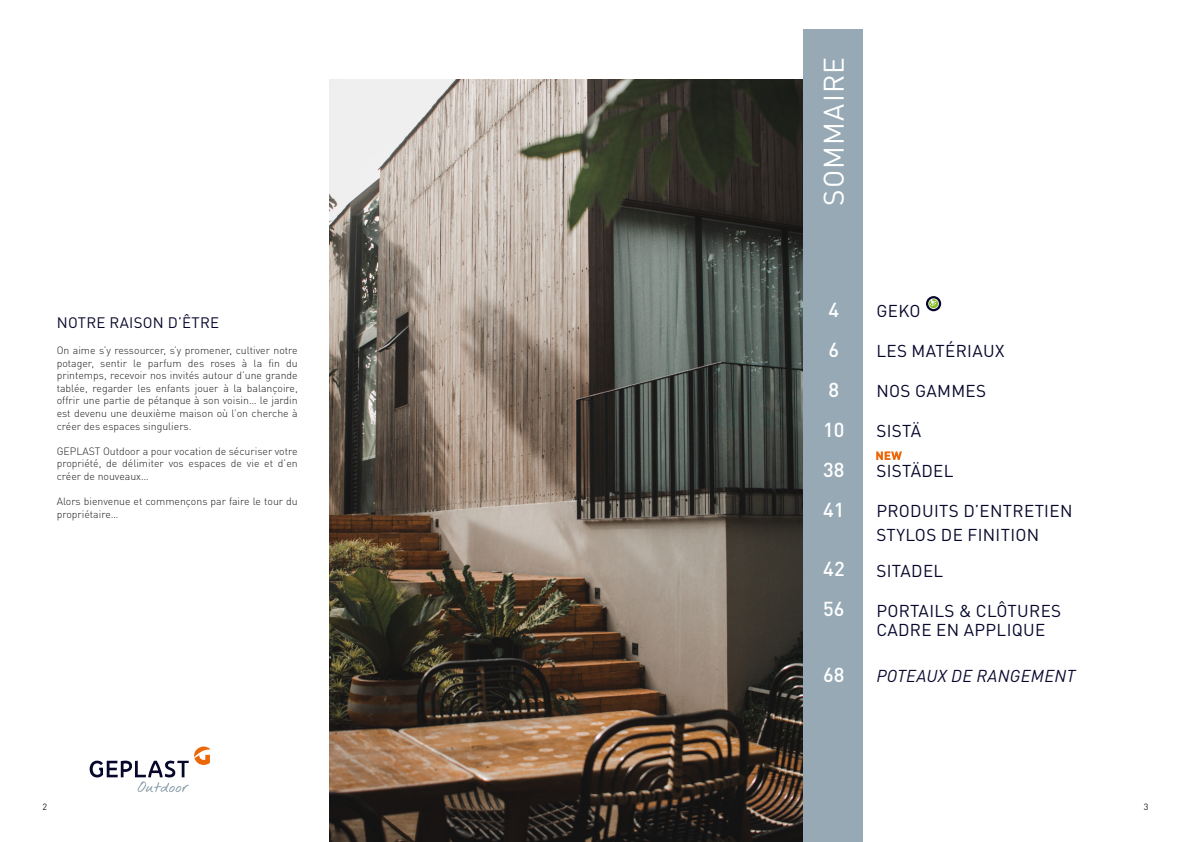
<style>
.page{position:relative;width:1191px;height:842px;background:#fff}
.page>*{position:absolute;margin:0;border:0;box-sizing:border-box;transform-origin:0 0}
.t1{font:28px "DIN Pro";letter-spacing:.045em;color:#fff}
.t2{font:500 20px "DIN Pro";color:#fff}
.t3{font:17px "DIN Pro";letter-spacing:.02em;color:#06072b}
.t4{font:italic 17px "DIN Pro";letter-spacing:.02em;color:#06072b}
.t5{font:15px "DIN Pro";letter-spacing:.02em;color:#06072b}
.t6{font:300 10.5px/12.6px "DIN Pro";color:#1d1d1b;text-align:justify}
.t7{font:9px "DIN Pro";color:#1d1d1b}
</style>
<div class="page">
<img style="left:330px;top:79px;width:473px;height:763px">
<div style="left:803px;top:30px;width:59px;height:812px;background:#96a9b5"></div>
<svg style="left:90px;top:746px;width:120px;height:46px"></svg>
<svg style="left:926px;top:296px;width:15px;height:15px"></svg>
<svg style="left:876px;top:451px;width:26px;height:9px"></svg>
<p class="t5" style="left:57px;top:311px;width:164px">NOTRE RAISON D’ÊTRE</p>
<p class="t6" style="left:57px;top:343px;width:242px">On aime s’y ressourcer, s’y promener, cultiver notre potager, sentir le parfum des roses à la fin du printemps, recevoir nos invités autour d’une grande tablée, regarder les enfants jouer à la balançoire, offrir une partie de pétanque à son voisin… le jardin est devenu une deuxième maison où l’on cherche à créer des espaces singuliers.</p>
<p class="t6" style="left:57px;top:444px;width:242px">GEPLAST Outdoor a pour vocation de sécuriser votre propriété, de délimiter vos espaces de vie et d’en créer de nouveaux…</p>
<p class="t6" style="left:57px;top:494px;width:242px">Alors bienvenue et commençons par faire le tour du propriétaire…</p>
<p class="t1" style="left:811px;top:206px;width:151px;rotate:-90deg">SOMMAIRE</p>
<p class="t2" style="left:828px;top:294px;width:12px">4</p>
<p class="t2" style="left:828px;top:334px;width:12px">6</p>
<p class="t2" style="left:828px;top:374px;width:12px">8</p>
<p class="t2" style="left:823px;top:414px;width:23px">10</p>
<p class="t2" style="left:823px;top:454px;width:23px">38</p>
<p class="t2" style="left:823px;top:494px;width:23px">41</p>
<p class="t2" style="left:823px;top:553px;width:23px">42</p>
<p class="t2" style="left:823px;top:593px;width:23px">56</p>
<p class="t2" style="left:823px;top:659px;width:23px">68</p>
<p class="t3" style="left:876px;top:297px;width:46px">GEKO</p>
<p class="t3" style="left:876px;top:337px;width:129px">LES MATÉRIAUX</p>
<p class="t3" style="left:876px;top:377px;width:111px">NOS GAMMES</p>
<p class="t3" style="left:876px;top:417px;width:46px">SISTÄ</p>
<p class="t3" style="left:876px;top:457px;width:79px">SISTÄDEL</p>
<p class="t3" style="left:876px;top:497px;width:197px">PRODUITS D’ENTRETIEN</p>
<p class="t3" style="left:876px;top:521px;width:164px">STYLOS DE FINITION</p>
<p class="t3" style="left:876px;top:557px;width:68px">SITADEL</p>
<p class="t3" style="left:876px;top:597px;width:186px">PORTAILS &amp; CLÔTURES</p>
<p class="t3" style="left:876px;top:616px;width:170px">CADRE EN APPLIQUE</p>
<p class="t4" style="left:876px;top:662px;width:200px">POTEAUX DE RANGEMENT</p>
<p class="t7" style="left:43px;top:800px;width:6px">2</p>
<p class="t7" style="left:1143px;top:800px;width:6px">3</p>
</div>
